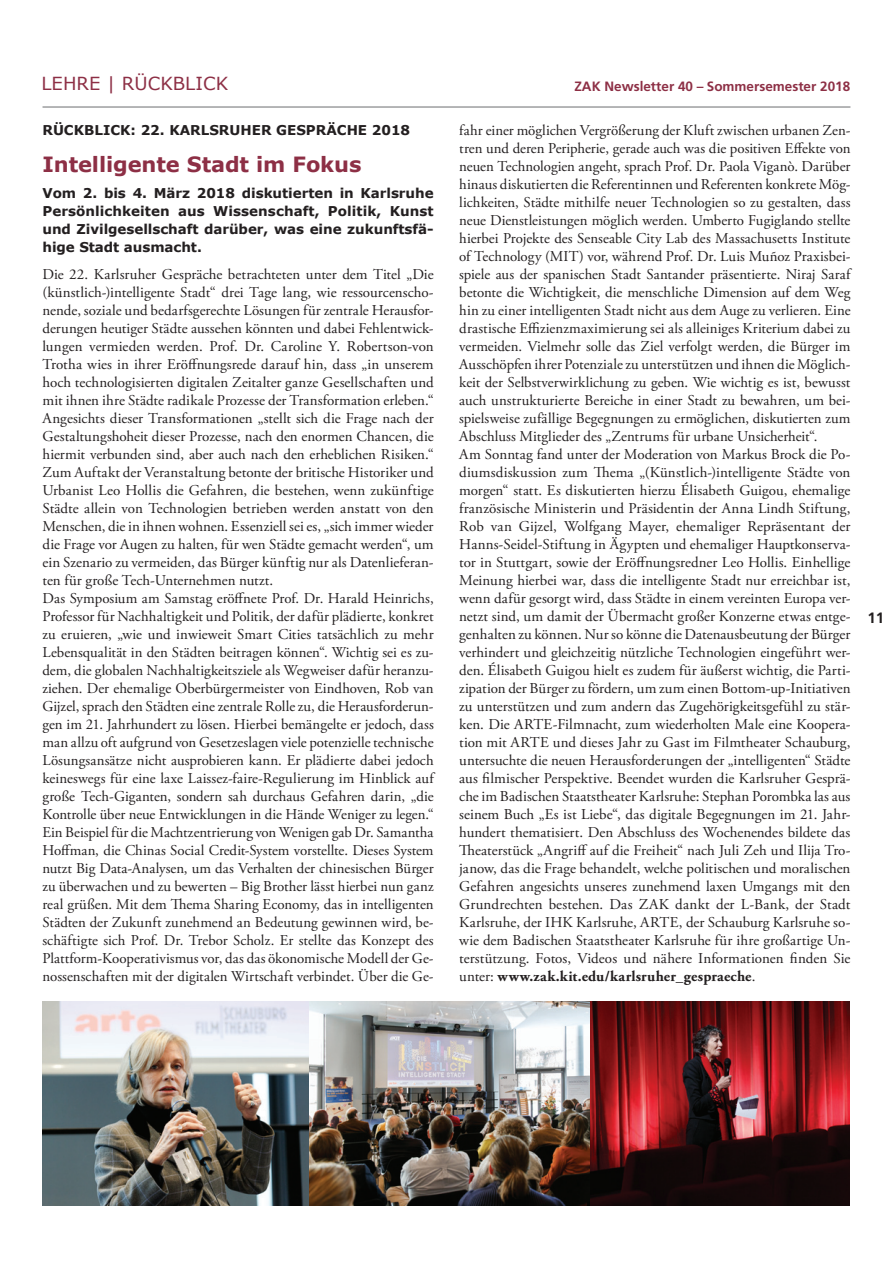
<style>
.page{position:relative;width:893px;height:1263px;background:#fff}
.page>*{position:absolute;margin:0;border:0;box-sizing:border-box;transform-origin:0 0}
.t1{font:700 21px "Verdana";letter-spacing:-.005em;color:#8d2f45}
.t2{font:18px "Verdana";letter-spacing:.005em;color:#8d2f45}
.t3{font:15px/18px "Adobe Garamond Pro";color:#231f20}
.t4{font:700 15px "Frutiger LT Std";color:#231f20}
.t5{font:700 13.5px/18px "Verdana";color:#231f20;text-align:justify}
.t6{font:700 13.5px "Frutiger LT Std";color:#8d2f45}
.s1{font-weight:700}
</style>
<div class="page">
<img style="left:43px;top:1002px;width:807px;height:204px">
<hr style="left:43px;top:107px;width:807px;height:1px;background:#6c6d70">
<p class="t2" style="left:41px;top:71px;width:186px">LEHRE | RÜCKBLICK</p>
<p class="t6" style="left:574px;top:78px;width:277px">ZAK Newsletter 40 – Sommersemester 2018</p>
<p class="t5" style="left:42px;top:121px;width:369px">Rückblick: 22. Karlsruher Gespräche 2018</p>
<h1 class="t1" style="left:42px;top:149px;width:321px">Intelligente Stadt im Fokus</h1>
<p class="t5" style="left:42px;top:184px;width:393px">Vom 2. bis 4. März 2018 diskutierten in Karlsruhe Persönlichkeiten aus Wissenschaft, Politik, Kunst und Zivilgesellschaft darüber, was eine zukunftsfä&shy;hige Stadt ausmacht.</p>
<p class="t3" style="left:42px;top:266px;width:393px">Die 22. Karlsruher Gespräche betrachteten unter dem Titel „Die (künstlich-)intelligente Stadt“ drei Tage lang, wie ressourcenscho&shy;nende, soziale und bedarfsgerechte Lösungen für zentrale Herausfor&shy;derungen heutiger Städte aussehen könnten und dabei Fehlentwick&shy;lungen vermieden werden. Prof. Dr. Caroline Y. Robertson-von Trotha wies in ihrer Eröffnungsrede darauf hin, dass „in unserem hoch technologisierten digitalen Zeitalter ganze Gesellschaften und mit ihnen ihre Städte radikale Prozesse der Transformation erleben.“ Angesichts dieser Transformationen „stellt sich die Frage nach der Gestaltungshoheit dieser Prozesse, nach den enormen Chancen, die hiermit verbunden sind, aber auch nach den erheblichen Risiken.“ Zum Auftakt der Veranstaltung betonte der britische Historiker und Urbanist Leo Hollis die Gefahren, die bestehen, wenn zukünftige Städte allein von Technologien betrieben werden anstatt von den Menschen, die in ihnen wohnen. Essenziell sei es, „sich immer wieder die Frage vor Augen zu halten, für wen Städte gemacht werden“, um ein Szenario zu vermeiden, das Bürger künftig nur als Datenlieferan&shy;ten für große Tech-Unternehmen nutzt.<br>Das Symposium am Samstag eröffnete Prof. Dr. Harald Heinrichs, Professor für Nachhaltigkeit und Politik, der dafür plädierte, konkret zu eruieren, „wie und inwieweit Smart Cities tatsächlich zu mehr Lebensqualität in den Städten beitragen können“. Wichtig sei es zu&shy;dem, die globalen Nachhaltigkeitsziele als Wegweiser dafür heranzu&shy;ziehen. Der ehemalige Oberbürgermeister von Eindhoven, Rob van Gijzel, sprach den Städten eine zentrale Rolle zu, die Herausforderun&shy;gen im 21. Jahrhundert zu lösen. Hierbei bemängelte er jedoch, dass man allzu oft aufgrund von Gesetzeslagen viele potenzielle technische Lösungsansätze nicht ausprobieren kann. Er plädierte dabei jedoch keineswegs für eine laxe Laissez-faire-Regulierung im Hinblick auf große Tech-Giganten, sondern sah durchaus Gefahren darin, „die Kontrolle über neue Entwicklungen in die Hände Weniger zu legen.“ Ein Beispiel für die Machtzentrierung von Wenigen gab Dr. Samantha Hoffman, die Chinas Social Credit-System vorstellte. Dieses System nutzt Big Data-Analysen, um das Verhalten der chinesischen Bürger zu überwachen und zu bewerten – Big Brother lässt hierbei nun ganz real grüßen. Mit dem Thema Sharing Economy, das in intelligenten Städten der Zukunft zunehmend an Bedeutung gewinnen wird, be&shy;schäftigte sich Prof. Dr. Trebor Scholz. Er stellte das Konzept des Plattform-Kooperativismus vor, das das ökonomische Modell der Ge&shy;nossenschaften mit der digitalen Wirtschaft verbindet. Über die Ge-</p>
<p class="t3" style="left:459px;top:122px;width:393px">fahr einer möglichen Vergrößerung der Kluft zwischen urbanen Zen&shy;tren und deren Peripherie, gerade auch was die positiven Effekte von neuen Technologien angeht, sprach Prof. Dr. Paola Viganò. Darüber hinaus diskutierten die Referentinnen und Referenten konkrete Mög&shy;lichkeiten, Städte mithilfe neuer Technologien so zu gestalten, dass neue Dienstleistungen möglich werden. Umberto Fugiglando stellte hierbei Projekte des Senseable City Lab des Massachusetts Institute of Technology (MIT) vor, während Prof. Dr. Luis Muñoz Praxisbei&shy;spiele aus der spanischen Stadt Santander präsentierte. Niraj Saraf betonte die Wichtigkeit, die menschliche Dimension auf dem Weg hin zu einer intelligenten Stadt nicht aus dem Auge zu verlieren. Eine drastische Effizienzmaximierung sei als alleiniges Kriterium dabei zu vermeiden. Vielmehr solle das Ziel verfolgt werden, die Bürger im Ausschöpfen ihrer Potenziale zu unterstützen und ihnen die Möglich&shy;keit der Selbstverwirklichung zu geben. Wie wichtig es ist, bewusst auch unstrukturierte Bereiche in einer Stadt zu bewahren, um bei&shy;spielsweise zufällige Begegnungen zu ermöglichen, diskutierten zum Abschluss Mitglieder des „Zentrums für urbane Unsicherheit“.<br>Am Sonntag fand unter der Moderation von Markus Brock die Po&shy;diumsdiskussion zum Thema „(Künstlich-)intelligente Städte von morgen“ statt. Es diskutierten hierzu Élisabeth Guigou, ehemalige französische Ministerin und Präsidentin der Anna Lindh Stiftung, Rob van Gijzel, Wolfgang Mayer, ehemaliger Repräsentant der Hanns-Seidel-Stiftung in Ägypten und ehemaliger Hauptkonserva&shy;tor in Stuttgart, sowie der Eröffnungsredner Leo Hollis. Einhellige Meinung hierbei war, dass die intelligente Stadt nur erreichbar ist, wenn dafür gesorgt wird, dass Städte in einem vereinten Europa ver&shy;netzt sind, um damit der Übermacht großer Konzerne etwas entge&shy;genhalten zu können. Nur so könne die Datenausbeutung der Bürger verhindert und gleichzeitig nützliche Technologien eingeführt wer&shy;den. Élisabeth Guigou hielt es zudem für äußerst wichtig, die Parti&shy;zipation der Bürger zu fördern, um zum einen Bottom-up-Initiativen zu unterstützen und zum andern das Zugehörigkeitsgefühl zu stär&shy;ken. Die ARTE-Filmnacht, zum wiederholten Male eine Koopera&shy;tion mit ARTE und dieses Jahr zu Gast im Filmtheater Schauburg, untersuchte die neuen Herausforderungen der „intelligenten“ Städte aus filmischer Perspektive. Beendet wurden die Karlsruher Gesprä&shy;che im Badischen Staatstheater Karlsruhe: Stephan Porombka las aus seinem Buch „Es ist Liebe“, das digitale Begegnungen im 21. Jahr&shy;hundert thematisiert. Den Abschluss des Wochenendes bildete das Theaterstück „Angriff auf die Freiheit“ nach Juli Zeh und Ilija Tro&shy;janow, das die Frage behandelt, welche politischen und moralischen Gefahren angesichts unseres zunehmend laxen Umgangs mit den Grundrechten bestehen. Das ZAK dankt der L-Bank, der Stadt Karlsruhe, der IHK Karlsruhe, ARTE, der Schauburg Karlsruhe so&shy;wie dem Badischen Staatstheater Karlsruhe für ihre großartige Un&shy;terstützung. Fotos, Videos und nähere Informationen finden Sie unter: <span class="s1">www.zak.kit.edu/karlsruher_gespraeche</span>.</p>
<p class="t4" style="left:867px;top:609px;width:18px">11</p>
</div>
